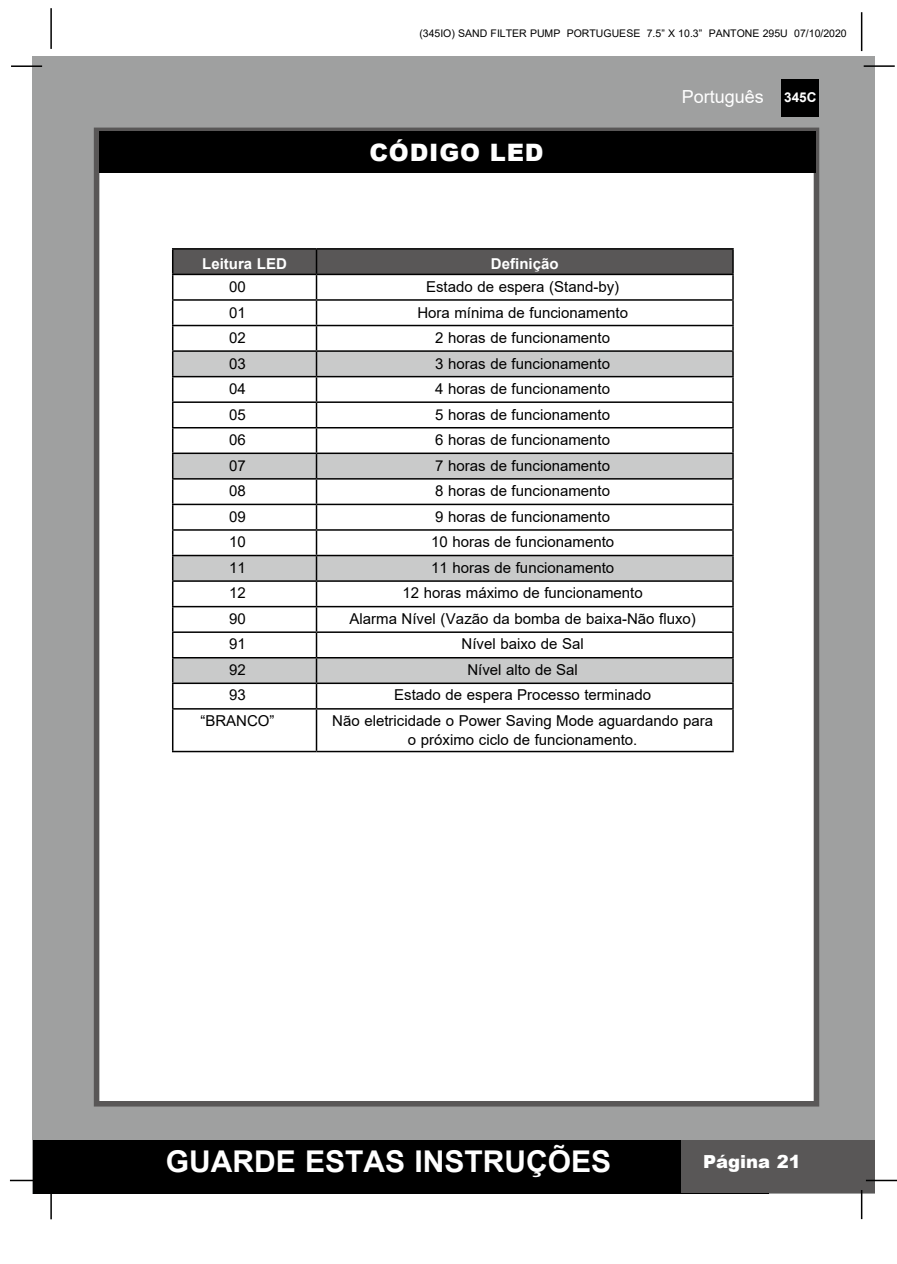
<style>
.page{position:relative;width:897px;height:1264px;background:#fff}
.page>*{position:absolute;margin:0;border:0;box-sizing:border-box;transform-origin:0 0}
.t1{font:700 30px "Arial";color:#fff}
.t2{font:900 24px "Arial";color:#fff}
.t3{font:18px "Arial";color:#fff}
.t4{font:900 18px "Arial";color:#fff}
.t5{font:15px/19.5px "Arial";color:#000;text-align:center}
.t6{font:700 15px "Arial";color:#fff}
.t7{font:700 13.5px "Arial";color:#fff}
.t8{font:10.5px "Arial";color:#000}
</style>
<div class="page">
<div style="left:33px;top:56px;width:842px;height:1137px;background:#9fa0a0"></div>
<hr style="left:50px;top:8px;width:2px;height:41px;background:#000">
<hr style="left:860px;top:12px;width:2px;height:39px;background:#000">
<div style="left:781px;top:79px;width:38px;height:38px;background:#000"></div>
<div style="left:33px;top:1140px;width:735px;height:53px;background:#000"></div>
<div style="left:681px;top:1140px;width:194px;height:53px;background:#595757"></div>
<hr style="left:11px;top:65px;width:31px;height:2px;background:#000">
<hr style="left:863px;top:65px;width:31px;height:2px;background:#000">
<hr style="left:865px;top:1179px;width:31px;height:2px;background:#000">
<hr style="left:860px;top:1190px;width:2px;height:29px;background:#000">
<hr style="left:50px;top:1188px;width:2px;height:31px;background:#000">
<hr style="left:10px;top:1179px;width:31px;height:2px;background:#000">
<div style="left:94px;top:128px;width:725px;height:978px;background:#fff;border:6px solid #595757"></div>
<div style="left:99px;top:132px;width:716px;height:41px;background:#000"></div>
<svg style="left:173px;top:709px;width:559px;height:42px"></svg>
<hr style="left:172px;top:248px;width:144px;height:2px;background:#000">
<hr style="left:316px;top:248px;width:417px;height:2px;background:#000">
<svg style="left:172px;top:249px;width:561px;height:459px"></svg>
<hr style="left:172px;top:708px;width:144px;height:1px;background:#000">
<hr style="left:172px;top:709px;width:1px;height:42px;background:#000">
<hr style="left:316px;top:708px;width:417px;height:1px;background:#000">
<hr style="left:316px;top:709px;width:1px;height:42px;background:#000">
<hr style="left:732px;top:709px;width:1px;height:42px;background:#000">
<hr style="left:172px;top:751px;width:144px;height:1px;background:#000">
<hr style="left:316px;top:751px;width:417px;height:1px;background:#000">
<p class="t8" style="left:419px;top:26px;width:429px">(345IO) SAND FILTER PUMP PORTUGUESE 7.5” X 10.3” PANTONE 295U 07/10/2020</p>
<h2 class="t2" style="left:369px;top:135px;width:59px">Código</h2>
<h2 class="t2" style="left:490px;top:135px;width:55px">LED</h2>
<p class="t3" style="left:681px;top:84px;width:84px">Português</p>
<p class="t7" style="left:784px;top:88px;width:34px">345C</p>
<p class="t6" style="left:202px;top:253px;width:86px">Leitura LED</p>
<p class="t6" style="left:491px;top:253px;width:69px">Definição</p>
<p class="t5" style="left:229px;top:277px;width:18px">00</p>
<p class="t5" style="left:426px;top:277px;width:195px">Estado de espera (Stand-by)</p>
<p class="t5" style="left:229px;top:303px;width:18px">01</p>
<p class="t5" style="left:417px;top:303px;width:212px">Hora mínima de funcionamento</p>
<p class="t5" style="left:229px;top:328px;width:18px">02</p>
<p class="t5" style="left:435px;top:328px;width:176px">2 horas de funcionamento</p>
<p class="t5" style="left:229px;top:354px;width:18px">03</p>
<p class="t5" style="left:435px;top:354px;width:176px">3 horas de funcionamento</p>
<p class="t5" style="left:229px;top:379px;width:18px">04</p>
<p class="t5" style="left:435px;top:379px;width:176px">4 horas de funcionamento</p>
<p class="t5" style="left:229px;top:405px;width:18px">05</p>
<p class="t5" style="left:435px;top:405px;width:176px">5 horas de funcionamento</p>
<p class="t5" style="left:229px;top:430px;width:18px">06</p>
<p class="t5" style="left:435px;top:430px;width:176px">6 horas de funcionamento</p>
<p class="t5" style="left:229px;top:456px;width:18px">07</p>
<p class="t5" style="left:435px;top:456px;width:176px">7 horas de funcionamento</p>
<p class="t5" style="left:229px;top:481px;width:18px">08</p>
<p class="t5" style="left:435px;top:481px;width:176px">8 horas de funcionamento</p>
<p class="t5" style="left:229px;top:507px;width:18px">09</p>
<p class="t5" style="left:435px;top:507px;width:176px">9 horas de funcionamento</p>
<p class="t5" style="left:229px;top:532px;width:18px">10</p>
<p class="t5" style="left:431px;top:532px;width:185px">10 horas de funcionamento</p>
<p class="t5" style="left:229px;top:558px;width:18px">11</p>
<p class="t5" style="left:431px;top:558px;width:185px">11 horas de funcionamento</p>
<p class="t5" style="left:229px;top:583px;width:18px">12</p>
<p class="t5" style="left:402px;top:583px;width:242px">12 horas máximo de funcionamento</p>
<p class="t5" style="left:229px;top:609px;width:18px">90</p>
<p class="t5" style="left:349px;top:609px;width:348px">Alarma Nível (vazão da bomba de baixa-Não fluxo)</p>
<p class="t5" style="left:229px;top:634px;width:18px">91</p>
<p class="t5" style="left:461px;top:634px;width:124px">Nível baixo de Sal</p>
<p class="t5" style="left:229px;top:660px;width:18px">92</p>
<p class="t5" style="left:467px;top:660px;width:112px">Nível alto de Sal</p>
<p class="t5" style="left:229px;top:685px;width:18px">93</p>
<p class="t5" style="left:394px;top:685px;width:258px">Estado de espera Processo terminado</p>
<p class="t5" style="left:200px;top:711px;width:76px">“BRANCO”</p>
<p class="t5" style="left:332px;top:711px;width:382px">Não eletricidade o Power Saving Mode aguardando para o próximo ciclo de funcionamento.</p>
<h1 class="t1" style="left:166px;top:1140px;width:447px">GUARDE ESTAS INSTRUÇÕES</h1>
<p class="t4" style="left:703px;top:1148px;width:99px">Página 21</p>
</div>
